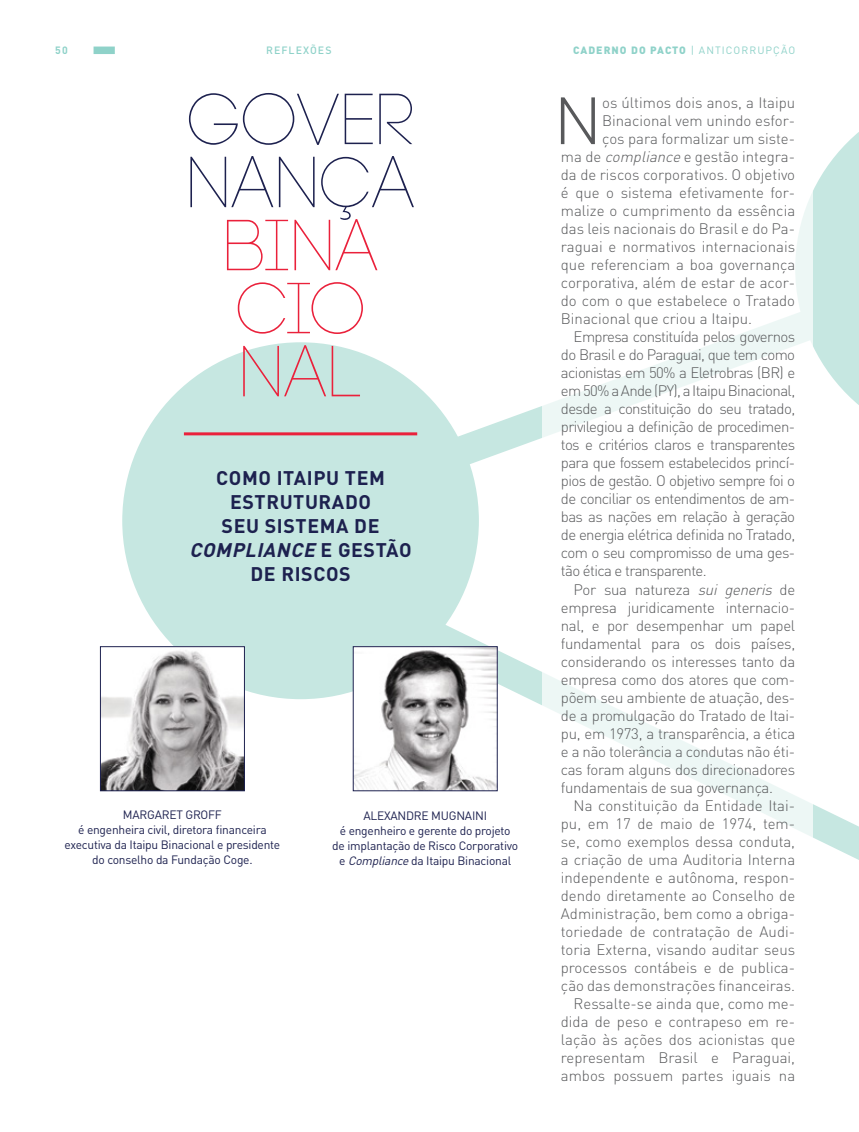
<style>
.page{position:relative;width:859px;height:1132px;background:#fff}
.page>*{position:absolute;margin:0;border:0;box-sizing:border-box;transform-origin:0 0}
.t1{font:72px/63px "Code Pro Light";letter-spacing:-.01em;color:#1d214f}
.t2{font:72px/63px "Code Pro Light";letter-spacing:-.01em;color:#ea213b}
.t3{font:300 65.55px "DIN";color:#58595b}
.t4{font:700 19.5px/24px "DIN";letter-spacing:.03em;color:#1d214f;text-align:center}
.t5{font:300 15px "DIN";color:#58595b}
.t6{font:300 15px "DIN";letter-spacing:-.04em;color:#58595b}
.t7{font:300 15px "DIN";letter-spacing:-.02em;color:#58595b}
.t8{font:12px "DIN";letter-spacing:-.02em;color:#1d214f}
.t9{font:900 10.5px "DIN";letter-spacing:.1em;color:#8fd2c9}
.t10{font:500 10.5px "DIN";letter-spacing:.1em;color:#8fd2c9}
.t11{font:700 10.5px "DIN";color:#8fd2c9}
.s1{font-weight:400}
.s2{font-style:italic}
</style>
<div class="page">
<svg style="left:392px;top:367px;width:150px;height:130px"></svg>
<svg style="left:373px;top:586px;width:486px;height:274px"></svg>
<div style="left:122px;top:342px;width:357px;height:357px;background:#c6e7e1;border-radius:50%"></div>
<svg style="left:813px;top:132px;width:46px;height:273px"></svg>
<hr style="left:184px;top:432px;width:233px;height:3px;background:#ea213b">
<img style="left:355px;top:648px;width:141px;height:140px">
<div style="left:353px;top:646px;width:145px;height:144px;border:1px solid #1d214f"></div>
<img style="left:102px;top:648px;width:141px;height:140px">
<div style="left:100px;top:646px;width:145px;height:144px;border:1px solid #1d214f"></div>
<div style="left:542px;top:88px;width:271px;height:1010px;background:#fff"></div>
<div style="left:94px;top:47px;width:21px;height:7px;background:#8fd2c9"></div>
<p class="t11" style="left:55px;top:43px;width:14px">50</p>
<p class="t10" style="left:266px;top:43px;width:67px">REFLEXÕES</p>
<p class="t9" style="left:573px;top:43px;width:224px">CADERNO DO PACTO <span class="s1">| ANTICORRUPÇÃO</span></p>
<h1 class="t1" style="left:186px;top:88px;width:231px">GOVER<br>NANÇA</h1>
<h1 class="t2" style="left:222px;top:214px;width:158px">BINA<br>CIO<br>NAL</h1>
<h3 class="t4" style="left:189px;top:464px;width:224px">COMO ITAIPU TEM<br>ESTRUTURADO<br>SEU SISTEMA DE<br><span class="s2">COMPLIANCE</span> E G E S TÃ O<br>DE RISCOS</h3>
<p class="t8" style="left:123px;top:806px;width:18px">Margaret</p>
<p class="t8" style="left:185px;top:806px;width:16px">Groff</p>
<p class="t8" style="left:78px;top:821px;width:190px">é engenheira civil, diretora financeira</p>
<p class="t8" style="left:65px;top:836px;width:217px">executiva da Itaipu Binacional e presidente</p>
<p class="t8" style="left:92px;top:851px;width:162px">do conselho da Fundação Coge.</p>
<p class="t8" style="left:363px;top:807px;width:36px">Alexandre</p>
<p class="t8" style="left:431px;top:807px;width:17px">Mugnaini</p>
<p class="t8" style="left:340px;top:822px;width:172px">é engenheiro e gerente do projeto</p>
<p class="t8" style="left:332px;top:837px;width:187px">de implantação de Risco Corporativo</p>
<p class="t8" style="left:339px;top:852px;width:174px">e <span class="s2">Compliance</span>da Itaipu Binacional</p>
<h2 class="t3" style="left:554px;top:80px;width:36px">N</h2>
<p class="t5" style="left:602px;top:93px;width:195px">os últimos dois anos, a Itaipu</p>
<p class="t5" style="left:602px;top:111px;width:195px">Binacional vem unindo esfor-</p>
<p class="t5" style="left:602px;top:129px;width:195px">ços para formalizar um siste-</p>
<p class="t5" style="left:561px;top:147px;width:236px">ma de <span class="s2">compliance</span> e gestão integra-</p>
<p class="t5" style="left:561px;top:165px;width:236px">da de riscos corporativos. O objetivo</p>
<p class="t5" style="left:561px;top:183px;width:236px">é que o sistema efetivamente for-</p>
<p class="t5" style="left:561px;top:201px;width:236px">malize o cumprimento da essência</p>
<p class="t5" style="left:561px;top:219px;width:236px">das leis nacionais do Brasil e do Pa-</p>
<p class="t5" style="left:561px;top:237px;width:236px">raguai e normativos internacionais</p>
<p class="t5" style="left:561px;top:255px;width:236px">que referenciam a boa governança</p>
<p class="t5" style="left:561px;top:273px;width:236px">corporativa, além de estar de acor-</p>
<p class="t5" style="left:561px;top:291px;width:236px">do com o que estabelece o Tratado</p>
<p class="t5" style="left:561px;top:309px;width:193px">Binacional que criou a Itaipu.</p>
<p class="t6" style="left:574px;top:327px;width:223px">Empresa constituída pelos governos</p>
<p class="t6" style="left:561px;top:345px;width:236px">do Brasil e do Paraguai, que tem como</p>
<p class="t6" style="left:561px;top:363px;width:236px">acionistas em 50% a Eletrobras (BR) e</p>
<p class="t6" style="left:561px;top:381px;width:236px">em 50% a Ande (PY), a Itaipu Binacional,</p>
<p class="t6" style="left:561px;top:399px;width:236px">desde a constituição do seu tratado,</p>
<p class="t6" style="left:561px;top:417px;width:236px">privilegiou a definição de procedimen-</p>
<p class="t6" style="left:561px;top:435px;width:236px">tos e critérios claros e transparentes</p>
<p class="t6" style="left:561px;top:453px;width:236px">para que fossem estabelecidos princí-</p>
<p class="t6" style="left:561px;top:471px;width:236px">pios de gestão. O objetivo sempre foi o</p>
<p class="t6" style="left:561px;top:489px;width:236px">de conciliar os entendimentos de am-</p>
<p class="t6" style="left:561px;top:507px;width:236px">bas as nações em relação à geração</p>
<p class="t6" style="left:561px;top:525px;width:236px">de energia elétrica definida no Tratado,</p>
<p class="t6" style="left:561px;top:543px;width:236px">com o seu compromisso de uma ges-</p>
<p class="t6" style="left:561px;top:561px;width:147px">tão ética e transparente.</p>
<p class="t7" style="left:574px;top:579px;width:223px">Por sua natureza <span class="s2">sui generis</span> de</p>
<p class="t7" style="left:561px;top:597px;width:236px">empresa juridicamente internacio-</p>
<p class="t7" style="left:561px;top:615px;width:236px">nal, e por desempenhar um papel</p>
<p class="t7" style="left:561px;top:633px;width:236px">fundamental para os dois países,</p>
<p class="t7" style="left:561px;top:651px;width:236px">considerando os interesses tanto da</p>
<p class="t7" style="left:561px;top:669px;width:236px">empresa como dos atores que com-</p>
<p class="t7" style="left:561px;top:687px;width:236px">põem seu ambiente de atuação, des-</p>
<p class="t7" style="left:561px;top:705px;width:236px">de a promulgação do Tratado de Itai-</p>
<p class="t7" style="left:561px;top:723px;width:236px">pu, em 1973, a transparência, a ética</p>
<p class="t7" style="left:561px;top:741px;width:236px">e a não tolerância a condutas não éti-</p>
<p class="t7" style="left:561px;top:759px;width:236px">cas foram alguns dos direcionadores</p>
<p class="t7" style="left:561px;top:777px;width:214px">fundamentais de sua governança.</p>
<p class="t5" style="left:574px;top:795px;width:223px">Na constituição da Entidade Itai-</p>
<p class="t5" style="left:561px;top:813px;width:236px">pu, em 17 de maio de 1974, tem-</p>
<p class="t5" style="left:561px;top:831px;width:236px">se, como exemplos dessa conduta,</p>
<p class="t5" style="left:561px;top:849px;width:236px">a criação de uma Auditoria I nterna</p>
<p class="t5" style="left:561px;top:867px;width:236px">independente e autônoma, respon-</p>
<p class="t5" style="left:561px;top:885px;width:236px">dendo diretamente ao Conselho de</p>
<p class="t5" style="left:561px;top:903px;width:236px">Administração, bem como a obriga-</p>
<p class="t5" style="left:561px;top:921px;width:236px">toriedade de contratação de Audi-</p>
<p class="t5" style="left:561px;top:939px;width:236px">toria Externa, visando auditar seus</p>
<p class="t5" style="left:561px;top:957px;width:236px">processos contábeis e de publica-</p>
<p class="t5" style="left:561px;top:975px;width:236px">ção das demonstrações financeiras.</p>
<p class="t5" style="left:574px;top:993px;width:223px">Ressalte-se ainda que, como me-</p>
<p class="t5" style="left:561px;top:1011px;width:236px">dida de peso e contrapeso em re-</p>
<p class="t5" style="left:561px;top:1029px;width:236px">lação às ações dos acionistas que</p>
<p class="t5" style="left:561px;top:1047px;width:236px">representam Brasil e Paraguai,</p>
<p class="t5" style="left:561px;top:1065px;width:236px">ambos possuem partes iguais na</p>
</div>
